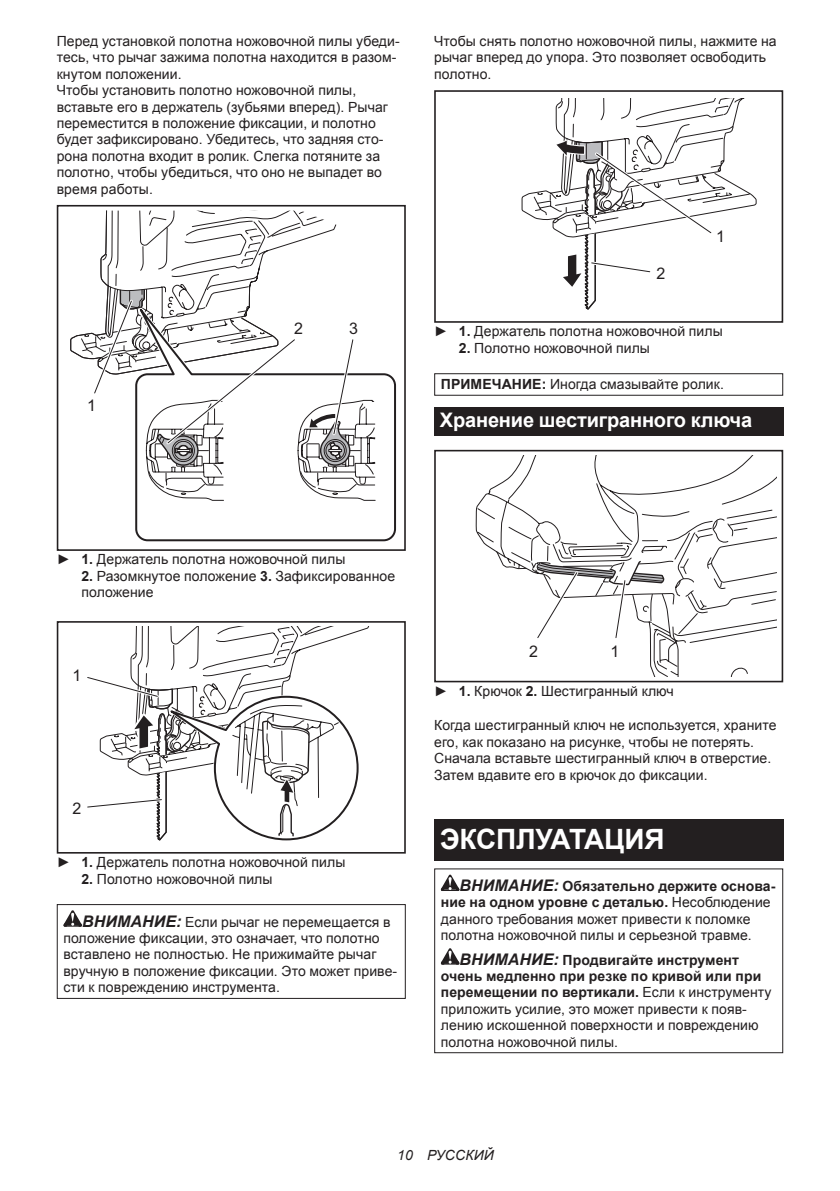
<style>
.page{position:relative;width:840px;height:1191px;background:#fff}
.page>*{position:absolute;margin:0;border:0;box-sizing:border-box;transform-origin:0 0}
.t1{font:700 28px "Arial";letter-spacing:-.01em;color:#fff}
.t2{font:700 20px "Arial";letter-spacing:-.01em;color:#fff}
.t3{font:16px "Arial";color:#231f20}
.t4{font:14px/16.4px "Arial";letter-spacing:.005em;color:#231f20}
.t5{font:italic 14px "Arial";letter-spacing:.005em;color:#231f20}
.s1{font-weight:700}
.s2{font-weight:700;font-style:italic;font-size:16px}
</style>
<div class="page">
<svg style="left:135px;top:373px;width:261px;height:169px"></svg>
<div style="left:57px;top:205px;width:348px;height:346px;border:2px solid #231f20"></div>
<svg style="left:70px;top:211px;width:305px;height:290px"></svg>
<div style="left:57px;top:621px;width:348px;height:232px;border:2px solid #231f20"></div>
<svg style="left:84px;top:621px;width:300px;height:232px"></svg>
<svg style="left:63px;top:910px;width:19px;height:16px"></svg>
<div style="left:57px;top:904px;width:348px;height:95px;border:1px solid #231f20"></div>
<div style="left:434px;top:90px;width:348px;height:233px;border:2px solid #231f20"></div>
<svg style="left:521px;top:99px;width:236px;height:211px"></svg>
<div style="left:434px;top:373px;width:348px;height:23px;border:1px solid #231f20"></div>
<div style="left:434px;top:407px;width:348px;height:28px;background:#231f20"></div>
<svg style="left:475px;top:456px;width:301px;height:221px"></svg>
<div style="left:434px;top:654px;width:73px;height:28px;background:#fff"></div>
<div style="left:434px;top:450px;width:348px;height:232px;border:2px solid #231f20"></div>
<svg style="left:508px;top:456px;width:209px;height:211px"></svg>
<div style="left:434px;top:819px;width:348px;height:41px;background:#231f20"></div>
<svg style="left:440px;top:874px;width:19px;height:17px"></svg>
<svg style="left:440px;top:948px;width:19px;height:16px"></svg>
<div style="left:434px;top:868px;width:348px;height:185px;border:1px solid #231f20"></div>
<p class="t4" style="left:57px;top:33px;width:344px">Перед установкой полотна ножовочной пилы убеди&shy;тесь, что рычаг зажима полотна находится в разом&shy;кнутом положении.<br>Чтобы установить полотно ножовочной пилы, вставьте его в держатель (зубьями вперед). Рычаг переместится в положение фиксации, и полотно будет зафиксировано. Убедитесь, что задняя сто&shy;рона полотна входит в ролик. Слегка потяните за полотно, чтобы убедиться, что оно не выпадет во время работы.</p>
<p class="t3" style="left:87px;top:395px;width:10px">1</p>
<p class="t3" style="left:294px;top:318px;width:10px">2</p>
<p class="t3" style="left:349px;top:318px;width:10px">3</p>
<p class="t4" style="left:434px;top:33px;width:344px">Чтобы снять полотно ножовочной пилы, нажмите на рычаг вперед до упора. Это позволяет освободить полотно.</p>
<p class="t3" style="left:656px;top:263px;width:10px">2</p>
<p class="t3" style="left:715px;top:226px;width:10px">1</p>
<p class="t4" style="left:434px;top:323px;width:290px">► <span class="s1">1.</span> Держатель полотна ножовочной пилы</p>
<p class="t4" style="left:458px;top:340px;width:192px"><span class="s1">2.</span> Полотно ножовочной пилы</p>
<p class="t4" style="left:440px;top:376px;width:284px"><span class="s1">ПРИМЕЧАНИЕ:</span> Иногда смазывайте ролик.</p>
<h2 class="t2" style="left:439px;top:407px;width:314px">Хранение шестигранного ключа</h2>
<p class="t4" style="left:57px;top:551px;width:290px">► <span class="s1">1.</span> Держатель полотна ножовочной пилы</p>
<p class="t4" style="left:81px;top:568px;width:315px"><span class="s1">2.</span> Разомкнутое положение <span class="s1">3.</span> Зафиксированное положение</p>
<p class="t3" style="left:72px;top:665px;width:10px">1</p>
<p class="t3" style="left:72px;top:797px;width:10px">2</p>
<p class="t4" style="left:57px;top:854px;width:290px">► <span class="s1">1.</span> Держатель полотна ножовочной пилы</p>
<p class="t4" style="left:81px;top:870px;width:192px"><span class="s1">2.</span> Полотно ножовочной пилы</p>
<p class="t4" style="left:63px;top:913px;width:335px;text-indent:19px"><span class="s2">ВНИМАНИЕ:</span> Если рычаг не перемещается в положение фиксации, это означает, что полотно вставлено не полностью. Не прижимайте рычаг вручную в положение фиксации. Это может приве&shy;сти к повреждению инструмента.</p>
<p class="t3" style="left:528px;top:641px;width:10px">2</p>
<p class="t3" style="left:610px;top:641px;width:10px">1</p>
<p class="t4" style="left:434px;top:683px;width:241px">► <span class="s1">1.</span> Крючок <span class="s1">2.</span> Шестигранный ключ</p>
<p class="t4" style="left:434px;top:717px;width:343px">Когда шестигранный ключ не используется, храните его, как показано на рисунке, чтобы не потерять.<br>Сначала вставьте шестигранный ключ в отверстие.<br>Затем вдавите его в крючок до фиксации.</p>
<h1 class="t1" style="left:439px;top:820px;width:226px">ЭКСПЛУАТАЦИЯ</h1>
<p class="t4" style="left:440px;top:878px;width:336px;text-indent:19px"><span class="s2">ВНИМАНИЕ:</span> <span class="s1">Обязательно держите основа&shy;ние на одном уровне с деталью.</span> Несоблюдение данного требования может привести к поломке полотна ножовочной пилы и серьезной травме.</p>
<p class="t4" style="left:440px;top:951px;width:332px;text-indent:19px"><span class="s2">ВНИМАНИЕ:</span> <span class="s1">Продвигайте инструмент очень медленно при резке по кривой или при перемещении по вертикали.</span> Если к инструменту приложить усилие, это может привести к появ&shy;лению искошенной поверхности и повреждению полотна ножовочной пилы.</p>
<p class="t5" style="left:397px;top:1146px;width:98px">10 РУССКИЙ</p>
</div>
